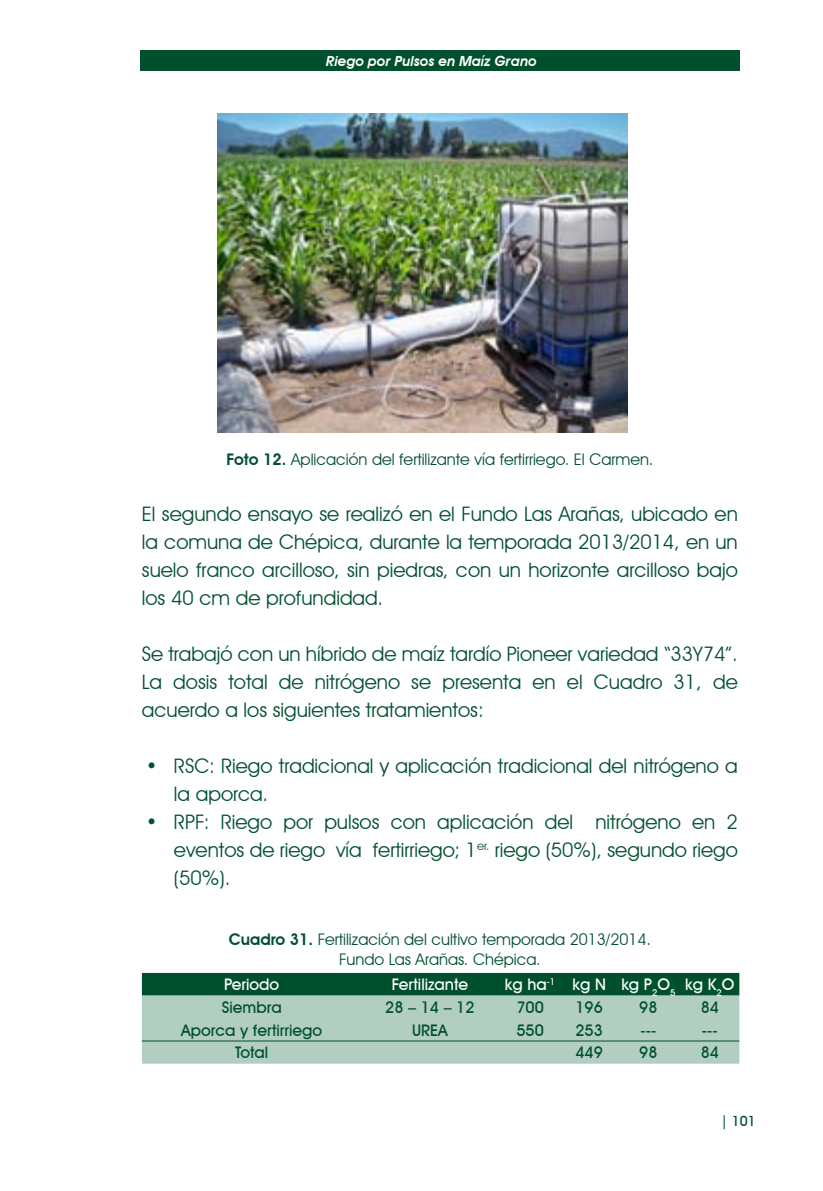
<style>
.page{position:relative;width:823px;height:1191px;background:#fff}
.page>*{position:absolute;margin:0;border:0;box-sizing:border-box;transform-origin:0 0}
.t1{font:20px/28px "Avant Garde IT Cby BT";color:#00502e;text-align:justify}
.t2{font:16px "Avant Garde IT Cby BT";color:#00502e}
.t3{font:500 16px "Avant Garde IT Cby BT";color:#00502e}
.t4{font:500 16px "Avant Garde IT Cby BT";color:#fff}
.t5{font:italic 600 14px "Avant Garde IT Cby BT";color:#fff}
.t6{font:500 14px "Avant Garde IT Cby BT";color:#00502e}
.s1{font-weight:600}
</style>
<div class="page">
<div style="left:140px;top:51px;width:599px;height:20px;background:#00502e"></div>
<div style="left:142px;top:973px;width:597px;height:22px;background:#00502e"></div>
<div style="left:142px;top:995px;width:597px;height:68px;background:#b2cdc2"></div>
<hr style="left:142px;top:1040px;width:219px;height:1px;background:#00502e">
<hr style="left:361px;top:1040px;width:137px;height:1px;background:#00502e">
<hr style="left:498px;top:1040px;width:63px;height:1px;background:#00502e">
<hr style="left:561px;top:1040px;width:55px;height:1px;background:#00502e">
<hr style="left:616px;top:1040px;width:64px;height:1px;background:#00502e">
<hr style="left:680px;top:1040px;width:59px;height:1px;background:#00502e">
<img style="left:218px;top:113px;width:409px;height:319px">
<p class="t5" style="left:326px;top:52px;width:212px">Riego por Pulsos en Maíz Grano</p>
<p class="t2" style="left:226px;top:449px;width:428px"><span class="s1">Foto 12.</span> Aplicación del fertilizante vía fertirriego. El Carmen.</p>
<p class="t1" style="left:142px;top:499px;width:597px">El segundo ensayo se realizó en el Fundo Las Arañas, ubicado en la comuna de Chépica, durante la temporada 2013/2014, en un suelo franco arcilloso, sin piedras, con un horizonte arcilloso bajo los 40 cm de profundidad.</p>
<p class="t1" style="left:142px;top:639px;width:597px">Se trabajó con un híbrido de maíz tardío Pioneer variedad “33Y74”.<br>La dosis total de nitrógeno se presenta en el Cuadro 31, de acuerdo a los siguientes tratamientos:</p>
<p class="t1" style="left:174px;top:751px;width:565px;text-indent:-28px">• RSC: Riego tradicional y aplicación tradicional del nitrógeno a la aporca.</p>
<p class="t1" style="left:174px;top:807px;width:565px;text-indent:-28px">• RPF: Riego por pulsos con aplicación del nitrógeno en 2 eventos de riego vía fertirriego; 1<sup>er.</sup> riego (50%), segundo riego (50%).</p>
<p class="t2" style="left:228px;top:929px;width:423px"><span class="s1">Cuadro 31.</span> Fertilización del cultivo temporada 2013/2014.</p>
<p class="t2" style="left:339px;top:949px;width:203px">Fundo Las Arañas. Chépica.</p>
<p class="t4" style="left:224px;top:975px;width:57px">Periodo</p>
<p class="t4" style="left:391px;top:975px;width:78px">Fertilizante</p>
<p class="t4" style="left:504px;top:975px;width:52px">kg ha<sup>-1</sup></p>
<p class="t4" style="left:572px;top:975px;width:35px">kg N</p>
<p class="t4" style="left:621px;top:975px;width:56px">kg P<sub>2</sub>O<sub>5</sub></p>
<p class="t4" style="left:684px;top:975px;width:51px">kg K<sub>2</sub>O</p>
<p class="t3" style="left:222px;top:997px;width:61px">Siembra</p>
<p class="t3" style="left:385px;top:997px;width:91px">28 – 14 – 12</p>
<p class="t3" style="left:516px;top:997px;width:29px">700</p>
<p class="t3" style="left:575px;top:997px;width:29px">196</p>
<p class="t3" style="left:638px;top:997px;width:20px">98</p>
<p class="t3" style="left:700px;top:997px;width:20px">84</p>
<p class="t3" style="left:181px;top:1020px;width:142px">Aporca y fertirriego</p>
<p class="t3" style="left:412px;top:1020px;width:37px">UREA</p>
<p class="t3" style="left:516px;top:1020px;width:29px">550</p>
<p class="t3" style="left:575px;top:1020px;width:29px">253</p>
<p class="t3" style="left:640px;top:1020px;width:17px">---</p>
<p class="t3" style="left:701px;top:1020px;width:17px">---</p>
<p class="t3" style="left:235px;top:1043px;width:35px">Total</p>
<p class="t3" style="left:575px;top:1043px;width:29px">449</p>
<p class="t3" style="left:638px;top:1043px;width:20px">98</p>
<p class="t3" style="left:700px;top:1043px;width:20px">84</p>
<p class="t6" style="left:720px;top:1113px;width:37px">| 101</p>
</div>
